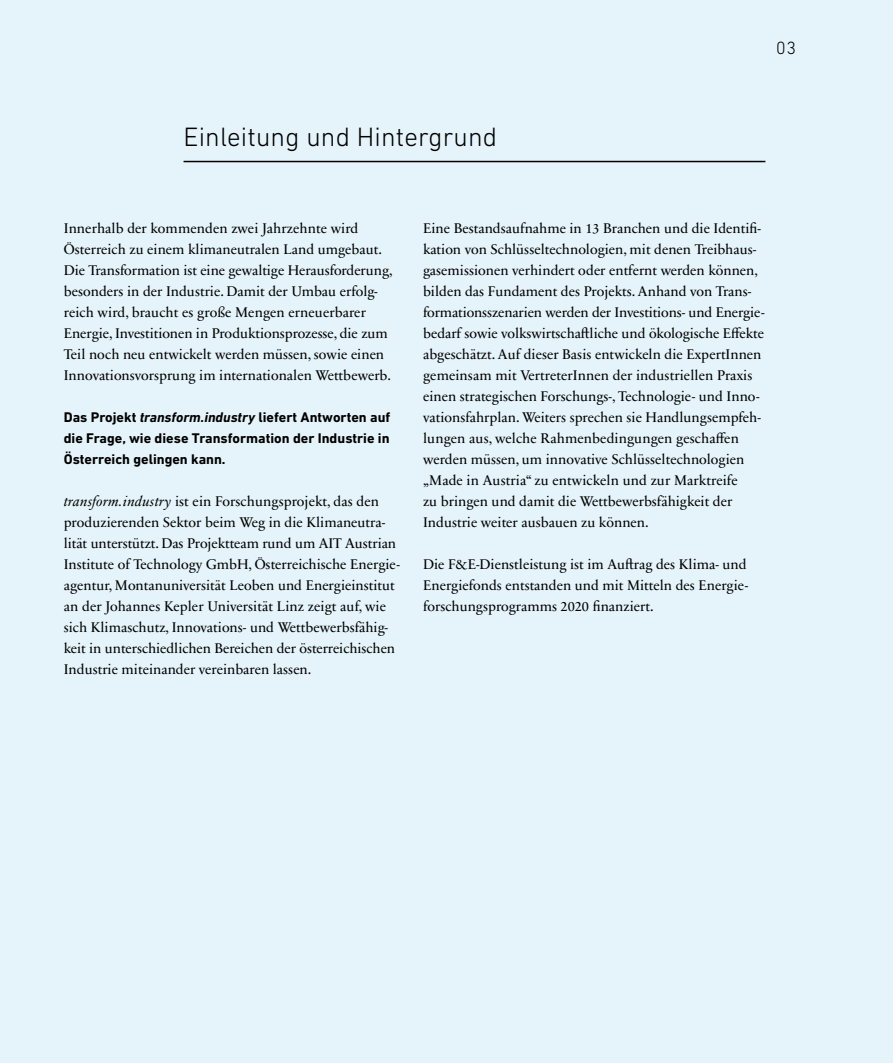
<style>
.page{position:relative;width:893px;height:1063px;background:#e5f4fa}
.page>*{position:absolute;margin:0;border:0;box-sizing:border-box;transform-origin:0 0}
.t1{font:300 27px "DIN Next LT Pro";letter-spacing:.005em;color:#000}
.t2{font:300 18px "DIN Next LT Pro";color:#000}
.t3{font:14.25px/21px "Sabon Next LT Pro";color:#000}
.t4{font:700 14.25px/21px "DIN Next LT Pro";color:#000;text-align:justify}
.s1{font-style:italic}
</style>
<div class="page">
<hr style="left:184px;top:161px;width:581px;height:1px;background:#000">
<p class="t2" style="left:776px;top:37px;width:22px">03</p>
<h1 class="t1" style="left:184px;top:121px;width:315px">Einleitung und Hintergrund</h1>
<p class="t3" style="left:64px;top:217px;width:330px">Innerhalb der kommenden zwei Jahrzehnte wird Österreich zu einem klimaneutralen Land umgebaut.<br>Die Transformation ist eine gewaltige Herausforderung, besonders in der Industrie. Damit der Umbau erfolg&shy;reich wird, braucht es große Mengen erneuerbarer Energie, Investitionen in Produktionsprozesse, die zum Teil noch neu entwickelt werden müssen, sowie einen Innovationsvorsprung im internationalen Wettbewerb.</p>
<p class="t4" style="left:64px;top:406px;width:328px">Das Projekt <span class="s1">transform.industry</span> liefert Antworten auf die Frage, wie diese Transformation der Industrie in Österreich gelingen kann.</p>
<p class="t3" style="left:64px;top:490px;width:338px"><span class="s1">transform.industry</span> ist ein Forschungsprojekt, das den produzierenden Sektor beim Weg in die Klimaneutra&shy;lität unterstützt. Das Projektteam rund um AIT Austrian Institute of Technology GmbH, Österreichische Energie&shy;agentur, Montanuniversität Leoben und Energieinstitut an der Johannes Kepler Universität Linz zeigt auf, wie sich Klimaschutz, Innovations- und Wettbewerbsfähig&shy;keit in unterschiedlichen Bereichen der österreichischen Industrie miteinander vereinbaren lassen.</p>
<p class="t3" style="left:423px;top:217px;width:343px">Eine Bestandsaufnahme in 13 Branchen und die Identifi&shy;kation von Schlüsseltechnologien, mit denen Treibhaus&shy;gasemissionen verhindert oder entfernt werden können, bilden das Fundament des Projekts. Anhand von Trans&shy;formationsszenarien werden der Investitions- und Energie&shy;bedarf sowie volkswirtschaftliche und ökologische Effekte abgeschätzt. Auf dieser Basis entwickeln die ExpertInnen gemeinsam mit VertreterInnen der industriellen Praxis einen strategischen Forschungs-, Technologie- und Inno&shy;vationsfahrplan. Weiters sprechen sie Handlungsempfeh&shy;lungen aus, welche Rahmenbedingungen geschaffen werden müssen, um innovative Schlüsseltechnologien „Made in Austria“ zu entwickeln und zur Marktreife<br>zu bringen und damit die Wettbewerbsfähigkeit der Industrie weiter ausbauen zu können.</p>
<p class="t3" style="left:423px;top:553px;width:327px;text-align:justify">Die F&amp;E-Dienstleistung ist im Auftrag des Klima- und Energiefonds entstanden und mit Mitteln des Energie&shy;forschungsprogramms 2020 finanziert.</p>
</div>
